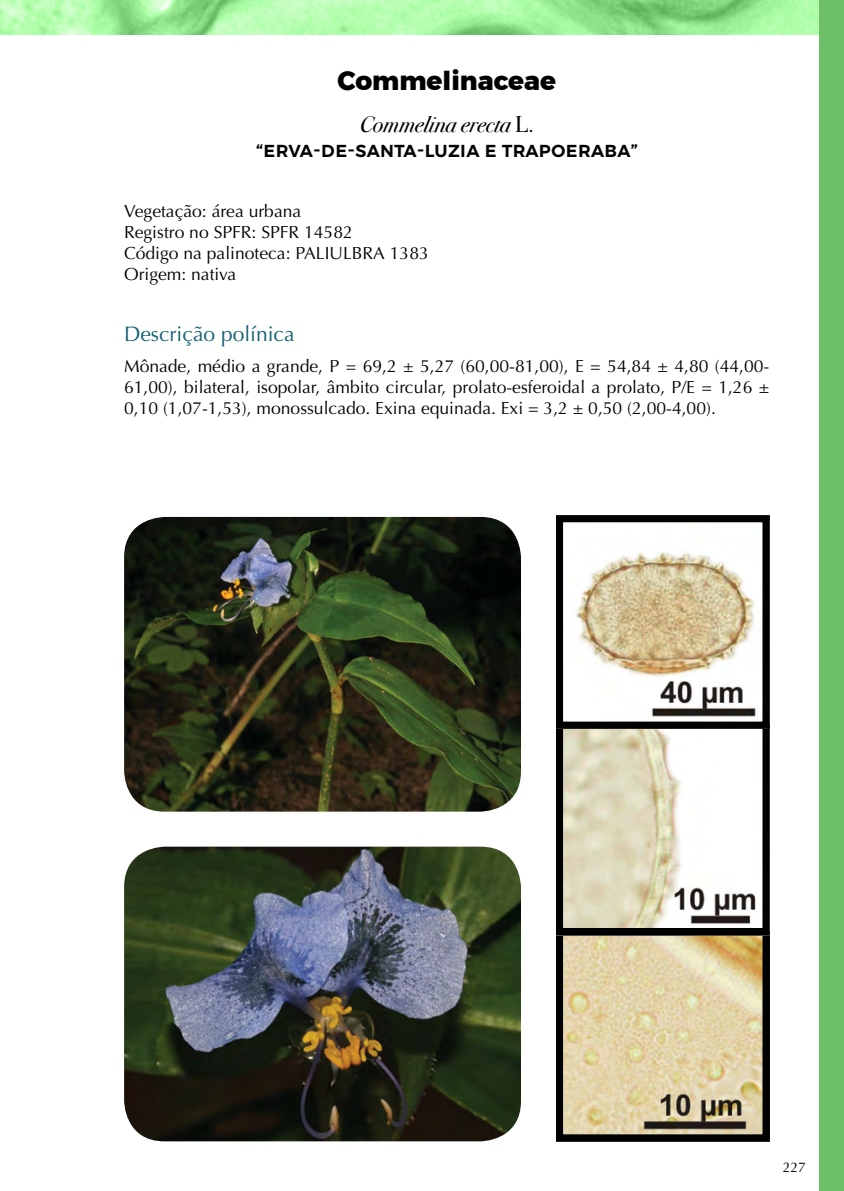
<style>
.page{position:relative;width:844px;height:1191px;background:#fff}
.page>*{position:absolute;margin:0;border:0;box-sizing:border-box;transform-origin:0 0}
.t1{font:800 26.25px "Montserrat";color:#000}
.t2{font:italic 22.75px "Bodoni Svty Two ITCTT";color:#000}
.t3{font:500 21px "Montserrat";letter-spacing:.01em;color:#000}
.t4{font:21px "Optima";color:#116072}
.t5{font:17.5px/21px "Optima";color:#000;text-align:justify}
.t6{font:14px "Optima";color:#000}
.s1{font-style:normal}
</style>
<div class="page">
<svg style="left:0;top:0;width:819px;height:35px;background:#a2ef9d"></svg>
<div style="left:819px;top:0;width:24px;height:1191px;background:#6dc067"></div>
<img style="left:564px;top:936px;width:197px;height:197px">
<div style="left:556px;top:928px;width:213px;height:213px;border:7px solid #000"></div>
<img style="left:564px;top:729px;width:192px;height:198px">
<div style="left:556px;top:721px;width:213px;height:214px;border:7px solid #000"></div>
<img style="left:575px;top:551px;width:181px;height:166px">
<div style="left:556px;top:515px;width:213px;height:213px;border:7px solid #000"></div>
<img style="left:124px;top:517px;width:397px;height:294px">
<img style="left:124px;top:846px;width:397px;height:295px">
<h1 class="t1" style="left:337px;top:59px;width:220px">Commelinaceae</h1>
<h2 class="t2" style="left:359px;top:105px;width:176px">Commelina erecta <span class="s1">L.</span></h2>
<p class="t3" style="left:255px;top:133px;width:383px">“ERVA-DE-SANTA-LUZIA E TRAPOERABA”</p>
<p class="t5" style="left:124px;top:201px;width:306px;text-align:left">Vegetação: área urbana<br>Registro no SPFR: SPFR 14582<br>Código na palinoteca: PALIULBRA 1383<br>Origem: nativa</p>
<p class="t4" style="left:124px;top:322px;width:172px">Descrição polínica</p>
<p class="t5" style="left:124px;top:356px;width:646px">Mônade, médio a grande, P = 69,2 ± 5,27 (60,00-81,00), E = 54,84 ± 4,80 (44,00- 61,00), bilateral, isopolar, âmbito circular, prolato-esferoidal a prolato, P/E = 1,26 ± 0,10 (1,07-1,53), monossulcado. Exina equinada. Exi = 3,2 ± 0,50 (2,00-4,00).</p>
<p class="t6" style="left:782px;top:1158px;width:25px">227</p>
</div>
